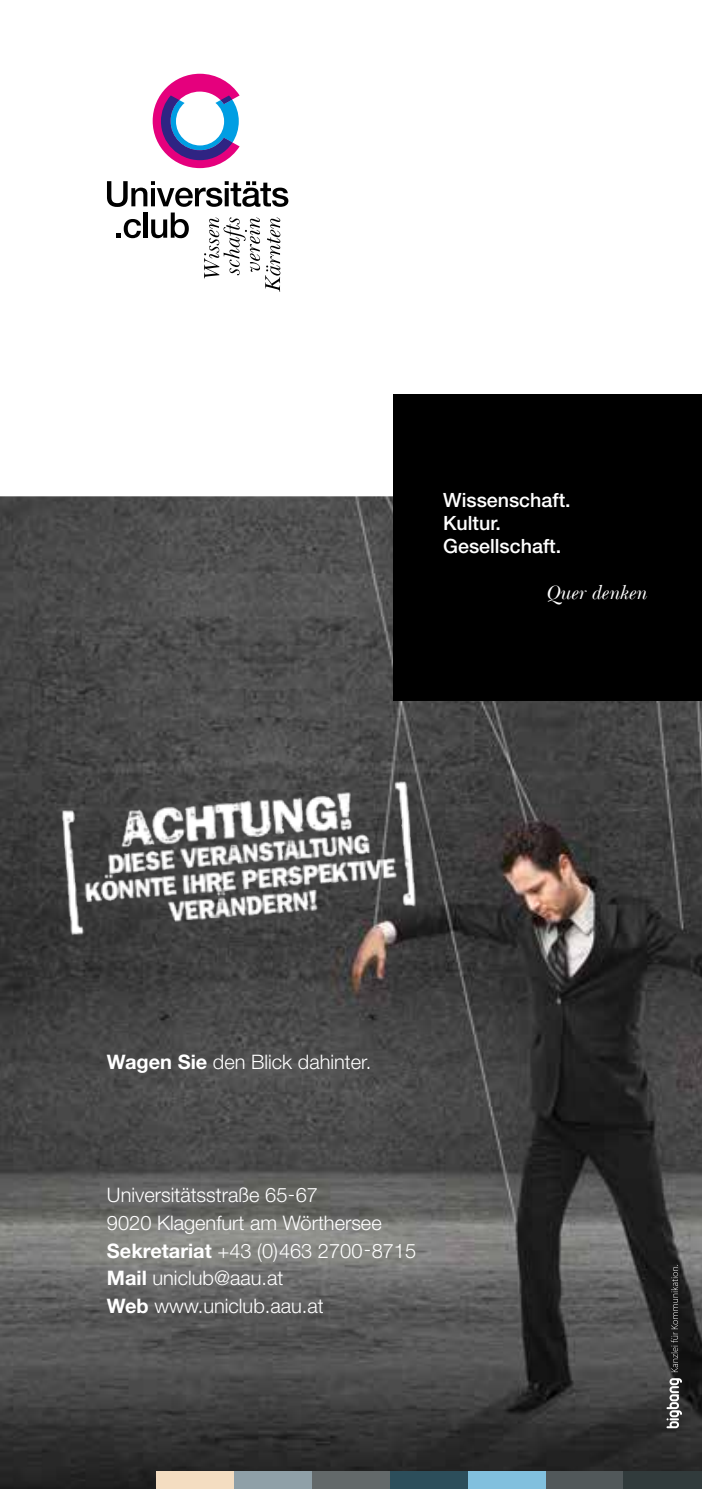
<style>
.page{position:relative;width:702px;height:1489px;background:#fff}
.page>*{position:absolute;margin:0;border:0;box-sizing:border-box;transform-origin:0 0}
.t1{font:300 20px/27.5px "Helvetica Neue LT Std";color:#fff}
.t2{font:500 19.75px/23px "Helvetica Neue";color:#fff}
.t3{font:italic 19.75px "Basil";color:#fff}
.s1{font-family:"Helvetica Neue";font-weight:700}
</style>
<div class="page">
<img style="left:0;top:496px;width:702px;height:992px">
<div style="left:393px;top:394px;width:309px;height:306px;background:#000"></div>
<div style="left:545px;top:1470px;width:78px;height:18px;background:#51585a"></div>
<div style="left:467px;top:1470px;width:78px;height:18px;background:#81c0de"></div>
<div style="left:389px;top:1470px;width:78px;height:18px;background:#2c4e5b"></div>
<div style="left:311px;top:1470px;width:78px;height:18px;background:#63696a"></div>
<div style="left:234px;top:1470px;width:77px;height:18px;background:#8fa0a8"></div>
<div style="left:156px;top:1470px;width:78px;height:18px;background:#f4ddc1"></div>
<div style="left:623px;top:1470px;width:79px;height:18px;background:#313b3c"></div>
<svg style="left:107px;top:181px;width:181px;height:111px"></svg>
<svg style="left:153px;top:74px;width:86px;height:94px"></svg>
<img style="left:52px;top:775px;width:382px;height:175px">
<svg style="left:666px;top:1377px;width:16px;height:50px"></svg>
<svg style="left:670px;top:1264px;width:8px;height:107px"></svg>
<p class="t2" style="left:443px;top:488px;width:129px">Wissenschaft.<br>Kultur.<br>Gesellschaft.</p>
<p class="t3" style="left:545px;top:581px;width:102px">Quer denken</p>
<p class="t1" style="left:107px;top:1047px;width:266px"><span class="s1">Wagen Sie</span> den Blick dahinter.</p>
<p class="t1" style="left:107px;top:1181px;width:311px">Universitätsstraße 65-67<br>9020 Klagenfurt am Wörthersee<br><span class="s1">Sekretariat</span> +43 (0)463 2700-8715<br><span class="s1">Mail</span> uniclub@aau.at<br><span class="s1">Web</span> www.uniclub.aau.at</p>
</div>
